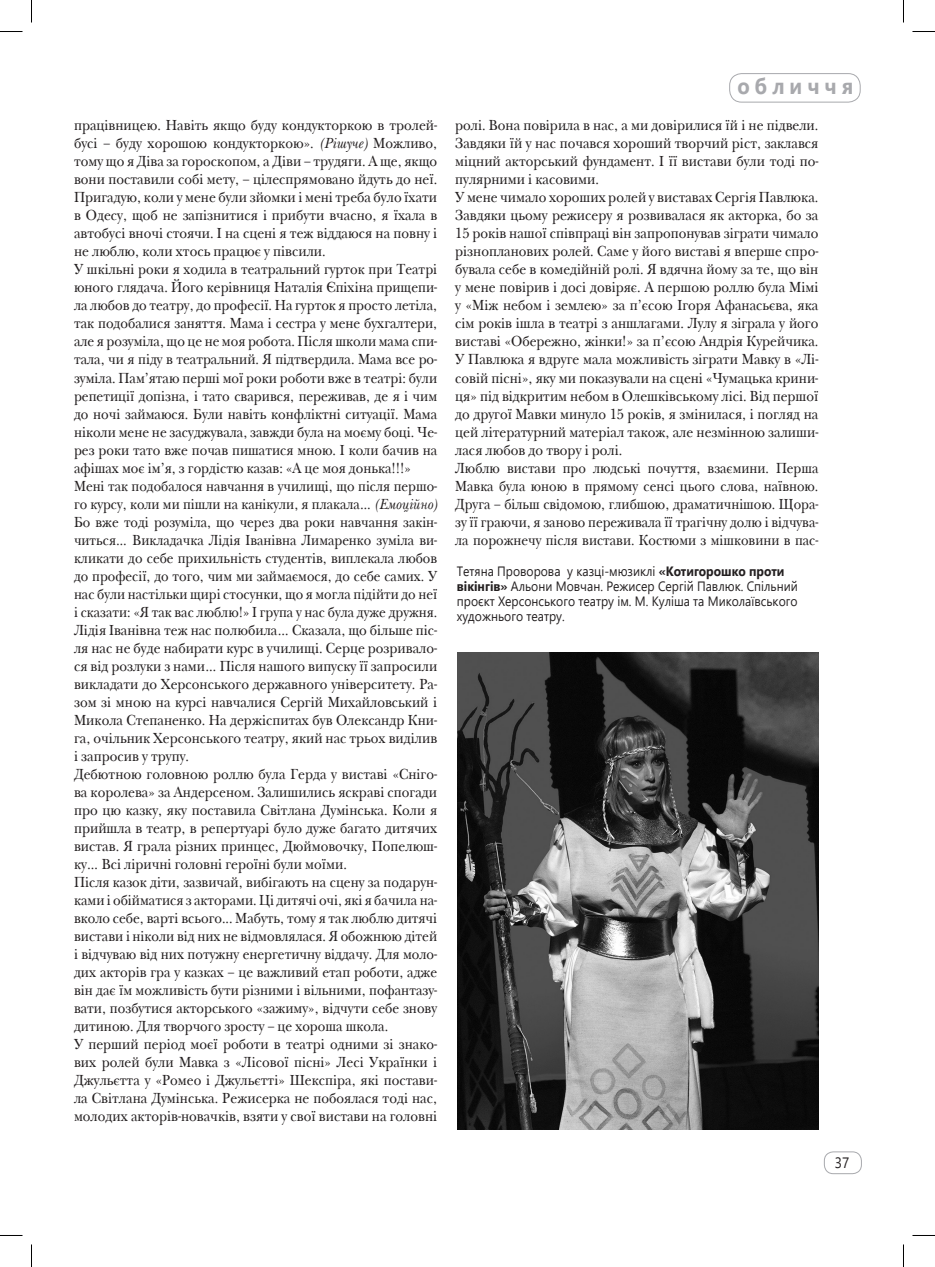
<style>
.page{position:relative;width:935px;height:1267px;background:#fff}
.page>*{position:absolute;margin:0;border:0;box-sizing:border-box;transform-origin:0 0}
.t1{font:700 22.5px "Segoe UI";letter-spacing:.25em;color:#a8a9ad;scale:.9 1}
.t2{font:15px/18px "New Baskerville CTT";color:#231f20;scale:.9 1}
.t3{font:15px "Segoe UI";color:#231f20;scale:.9 1}
.t4{font:13.5px/15px "Segoe UI";color:#231f20;scale:.9 1}
.s1{font-style:italic}
.s2{font-weight:700}
</style>
<div class="page">
<div style="left:824px;top:1151px;width:37px;height:22px;border:1px solid #a8a9ad;border-radius:9px"></div>
<div style="left:729px;top:73px;width:131px;height:29px;border:1px solid #a8a9ad;border-radius:12px"></div>
<img style="left:457px;top:652px;width:362px;height:477px">
<svg style="left:0;top:31px;width:22px;height:1px"></svg>
<svg style="left:912px;top:31px;width:23px;height:1px"></svg>
<svg style="left:0;top:1235px;width:22px;height:1px"></svg>
<svg style="left:912px;top:1235px;width:23px;height:1px"></svg>
<svg style="left:31px;top:0;width:1px;height:23px"></svg>
<svg style="left:31px;top:1244px;width:1px;height:22px"></svg>
<svg style="left:903px;top:0;width:1px;height:23px"></svg>
<svg style="left:903px;top:1244px;width:1px;height:22px"></svg>
<h1 class="t1" style="left:737px;top:65px;width:130px">обличчя</h1>
<p class="t2" style="left:74px;top:117px;width:405px">працівницею. Навіть якщо буду кондукторкою в тролей&shy;бусі – буду хорошою кондукторкою». <span class="s1">(Рішуче)</span> Можливо, тому що я Діва за гороскопом, а Діви – трудяги. А ще, якщо вони поставили собі мету, – цілеспрямовано йдуть до неї.<br>Пригадую, коли у мене були зйомки і мені треба було їхати в Одесу, щоб не запізнитися і прибути вчасно, я їхала в автобусі вночі стоячи. І на сцені я теж віддаюся на повну і не люблю, коли хтось працює у півсили.<br>У шкільні роки я ходила в театральний гурток при Театрі юного глядача. Його керівниця Наталія Єпіхіна прищепи&shy;ла любов до театру, до професії. На гурток я просто летіла, так подобалися заняття. Мама і сестра у мене бухгалтери, але я розуміла, що це не моя робота. Після школи мама спи&shy;тала, чи я піду в театральний. Я підтвердила. Мама все ро&shy;зуміла. Пам’ятаю перші мої роки роботи вже в театрі: були репетиції допізна, і тато сварився, переживав, де я і чим до ночі займаюся. Були навіть конфліктні ситуації. Мама ніколи мене не засуджувала, завжди була на моєму боці. Че&shy;рез роки тато вже почав пишатися мною. І коли бачив на афішах моє ім’я, з гордістю казав: «А це моя донька!!!» Мені так подобалося навчання в училищі, що після першо&shy;го курсу, коли ми пішли на канікули, я плакала… <span class="s1">(Емоційно)<br></span>Бо вже тоді розуміла, що через два роки навчання закін&shy;читься… Викладачка Лідія Іванівна Лимаренко зуміла ви&shy;кликати до себе прихильність студентів, виплекала любов до професії, до того, чим ми займаємося, до себе самих. У нас були настільки щирі стосунки, що я могла підійти до неї і сказати: «Я так вас люблю!» І група у нас була дуже дружня.<br>Лідія Іванівна теж нас полюбила… Сказала, що більше піс&shy;ля нас не буде набирати курс в училищі. Серце розривало&shy;ся від розлуки з нами… Після нашого випуску її запросили викладати до Херсонського державного університету. Ра&shy;зом зі мною на курсі навчалися Сергій Михайловський і Микола Степаненко. На держіспитах був Олександр Кни&shy;га, очільник Херсонського театру, який нас трьох виділив і запросив у трупу.<br>Дебютною головною роллю була Герда у виставі «Сніго&shy;ва королева» за Андерсеном. Залишились яскраві спогади про цю казку, яку поставила Світлана Думінська. Коли я прийшла в театр, в репертуарі було дуже багато дитячих вистав. Я грала різних принцес, Дюймовочку, Попелюш&shy;ку… Всі ліричні головні героїні були моїми.<br>Після казок діти, зазвичай, вибігають на сцену за подарун&shy;ками і обійматися з акторами. Ці дитячі очі, які я бачила на&shy;вколо себе, варті всього... Мабуть, тому я так люблю дитячі вистави і ніколи від них не відмовлялася. Я обожнюю дітей і відчуваю від них потужну енергетичну віддачу. Для моло&shy;дих акторів гра у казках – це важливий етап роботи, адже він дає їм можливість бути різними і вільними, пофантазу&shy;вати, позбутися акторського «зажиму», відчути себе знову дитиною. Для творчого зросту – це хороша школа.<br>У перший період моєї роботи в театрі одними зі знако&shy;вих ролей були Мавка з «Лісової пісні» Лесі Українки і Джульєтта у «Ромео і Джульєтті» Шекспіра, які постави&shy;ла Світлана Думінська. Режисерка не побоялася тоді нас, молодих акторів-новачків, взяти у свої вистави на головні</p>
<p class="t2" style="left:455px;top:117px;width:405px">ролі. Вона повірила в нас, а ми довірилися їй і не підвели.<br>Завдяки їй у нас почався хороший творчий ріст, заклався міцний акторський фундамент. І її вистави були тоді по&shy;пулярними і касовими.<br>У мене чимало хороших ролей у виставах Сергія Павлюка.<br>Завдяки цьому режисеру я розвивалася як акторка, бо за 15 років нашої співпраці він запропонував зіграти чимало різнопланових ролей. Саме у його виставі я вперше спро&shy;бувала себе в комедійній ролі. Я вдячна йому за те, що він у мене повірив і досі довіряє. А першою роллю була Мімі у «Між небом і землею» за п’єсою Ігоря Афанасьєва, яка сім років ішла в театрі з аншлагами. Лулу я зіграла у його виставі «Обережно, жінки!» за п’єсою Андрія Курейчика.<br>У Павлюка я вдруге мала можливість зіграти Мавку в «Лі&shy;совій пісні», яку ми показували на сцені «Чумацька крини&shy;ця» під відкритим небом в Олешківському лісі. Від першої до другої Мавки минуло 15 років, я змінилася, і погляд на цей літературний матеріал також, але незмінною залиши&shy;лася любов до твору і ролі.<br>Люблю вистави про людські почуття, взаємини. Перша Мавка була юною в прямому сенсі цього слова, наївною.<br>Друга – більш свідомою, глибшою, драматичнішою. Щора&shy;зу її граючи, я заново переживала її трагічну долю і відчува&shy;ла порожнечу після вистави. Костюми з мішковини в пас-</p>
<p class="t4" style="left:457px;top:562px;width:380px">Тетяна Проворова у казці-мюзиклі <span class="s2">«Котигорошко проти вікінгів»</span> Альони Мовчан. Режисер Сергій Павлюк. Спільний проєкт Херсонського театру ім. М. Куліша та Миколаївського художнього театру.</p>
<p class="t3" style="left:835px;top:1148px;width:18px">37</p>
</div>
